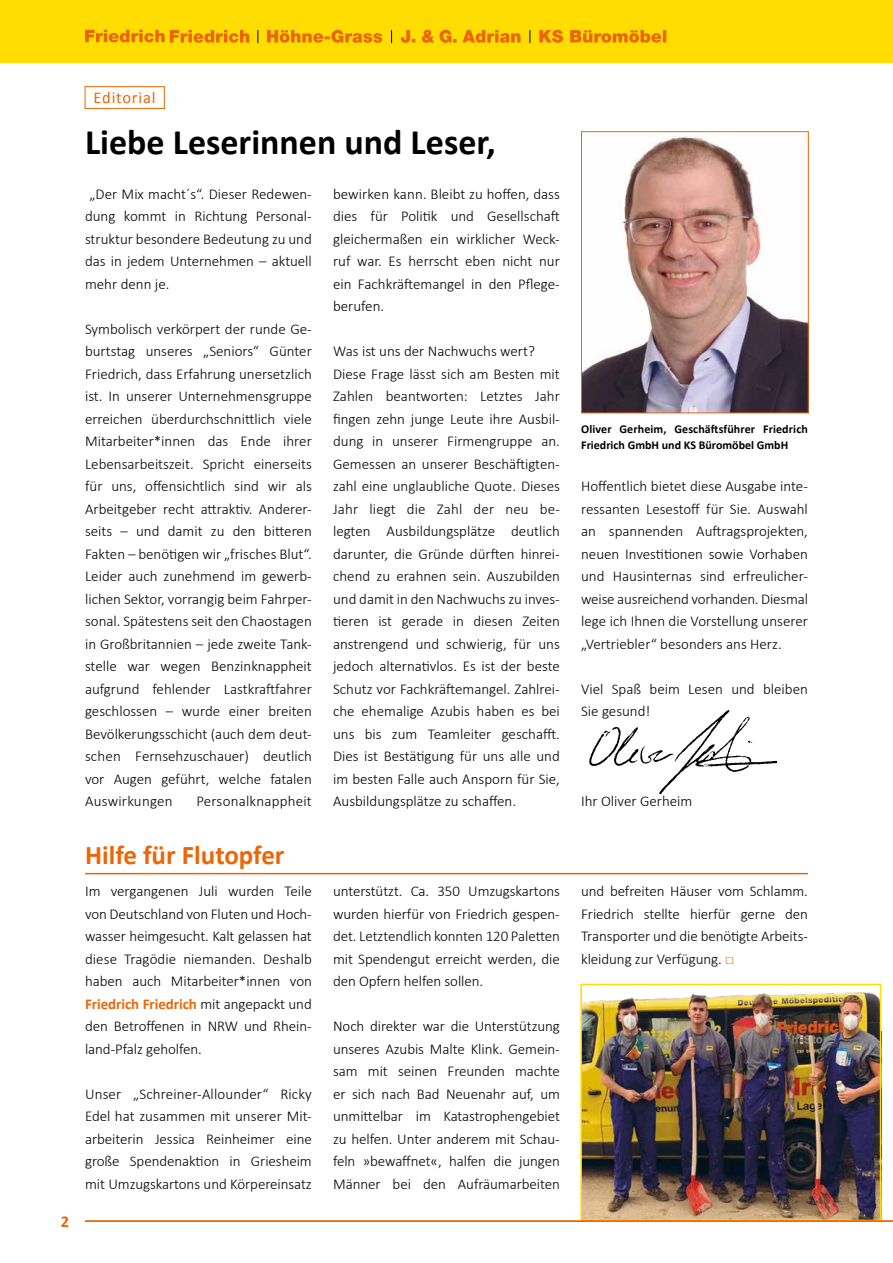
<style>
.page{position:relative;width:893px;height:1263px;background:#fff}
.page>*{position:absolute;margin:0;border:0;box-sizing:border-box;transform-origin:0 0}
.t1{font:700 36px "Calibri";color:#000}
.t2{font:700 27px "Calibri";color:#ec6608}
.t3{font:16.5px "Calibri";letter-spacing:.05em;color:#ec6608}
.t4{font:700 16.5px "Calibri";color:#ec6608}
.t5{font:300 15px/22.5px "Calibri";color:#000;text-align:justify}
.t6{font:700 12px/16.5px "Calibri";letter-spacing:.005em;color:#000}
.s1{font-weight:700;color:#ec6608}
.s2{color:#ec6608}
</style>
<div class="page">
<hr style="left:892px;top:42px;width:1px;height:1221px;background:#fd0">
<img style="left:583px;top:992px;width:295px;height:226px">
<div style="left:580px;top:984px;width:301px;height:237px;border:2px solid #fd0"></div>
<div style="left:85px;top:86px;width:80px;height:23px;border:1px solid #ec6608"></div>
<hr style="left:85px;top:873px;width:723px;height:1px;background:#ec6608">
<hr style="left:85px;top:1220px;width:808px;height:2px;background:#ec6608">
<img style="left:583px;top:136px;width:224px;height:275px">
<div style="left:581px;top:131px;width:228px;height:282px;border:1px solid #ec6608"></div>
<img style="left:589px;top:710px;width:188px;height:85px">
<div style="left:854px;top:275px;width:39px;height:133px;background:#fff"></div>
<div style="left:0;top:0;width:893px;height:64px;background:#fd0"></div>
<svg style="left:401px;top:30px;width:120px;height:13px"></svg>
<svg style="left:85px;top:30px;width:164px;height:13px"></svg>
<svg style="left:267px;top:30px;width:115px;height:13px"></svg>
<svg style="left:391px;top:30px;width:1px;height:13px"></svg>
<svg style="left:530px;top:30px;width:1px;height:13px"></svg>
<svg style="left:258px;top:30px;width:1px;height:13px"></svg>
<svg style="left:539px;top:30px;width:127px;height:13px"></svg>
<hr style="left:0;top:63px;width:893px;height:2px;background:#fff">
<p class="t4" style="left:61px;top:1209px;width:10px">2</p>
<p class="t3" style="left:94px;top:86px;width:64px">Editorial</p>
<h1 class="t1" style="left:85px;top:116px;width:412px">Liebe Leserinnen und Leser,</h1>
<p class="t5" style="left:85px;top:182px;width:228px">„Der Mix macht´s“. Dieser Redewen&shy;dung kommt in Richtung Personal&shy;struktur besondere Bedeutung zu und das in jedem Unternehmen – aktuell mehr denn je.</p>
<p class="t5" style="left:85px;top:317px;width:228px">Symbolisch verkörpert der runde Ge&shy;burtstag unseres „Seniors“ Günter Friedrich, dass Erfahrung unersetzlich ist. In unserer Unternehmensgruppe erreichen überdurchschnittlich viele Mitarbeiter*innen das Ende ihrer Lebensarbeitszeit. Spricht einerseits für uns, offensichtlich sind wir als Arbeitgeber recht attraktiv. Anderer&shy;seits – und damit zu den bitteren Fakten – benötigen wir „frisches Blut“.<br>Leider auch zunehmend im gewerb&shy;lichen Sektor, vorrangig beim Fahrper&shy;sonal. Spätestens seit den Chaostagen in Großbritannien – jede zweite Tank&shy;stelle war wegen Benzinknappheit aufgrund fehlender Lastkraftfahrer geschlossen – wurde einer breiten Bevölkerungsschicht (auch dem deut&shy;schen Fernsehzuschauer) deutlich vor Augen geführt, welche fatalen Auswirkungen</p>
<p class="t5" style="left:333px;top:182px;width:228px">bewirken kann. Bleibt zu hoffen, dass dies für Politik und Gesellschaft gleichermaßen ein wirklicher Weck&shy;ruf war. Es herrscht eben nicht nur ein Fachkräftemangel in den Pflege&shy;berufen.</p>
<p class="t5" style="left:333px;top:340px;width:228px;text-align:left">Was ist uns der Nachwuchs wert?<br>Diese Frage lässt sich am Besten mit Zahlen beantworten: Letztes Jahr fingen zehn junge Leute ihre Ausbil&shy;dung in unserer Firmengruppe an.<br>Gemessen an unserer Beschäftigten&shy;zahl eine unglaubliche Quote. Dieses Jahr liegt die Zahl der neu be&shy;legten Ausbildungsplätze deutlich darunter, die Gründe dürften hinrei&shy;chend zu erahnen sein. Auszubilden und damit in den Nachwuchs zu inves&shy;tieren ist gerade in diesen Zeiten anstrengend und schwierig, für uns jedoch alternativlos. Es ist der beste Schutz vor Fachkräftemangel. Zahlrei&shy;che ehemalige Azubis haben es bei uns bis zum Teamleiter geschafft.<br>Dies ist Bestätigung für uns alle und im besten Falle auch Ansporn für Sie, Ausbildungsplätze zu schaffen.</p>
<p class="t5" style="left:196px;top:790px;width:117px">Personalknappheit</p>
<h2 class="t2" style="left:85px;top:836px;width:201px">Hilfe für Flutopfer</h2>
<p class="t5" style="left:85px;top:880px;width:228px">Im vergangenen Juli wurden Teile von Deutschland von Fluten und Hoch&shy;wasser heimgesucht. Kalt gelassen hat diese Tragödie niemanden. Deshalb haben auch Mitarbeiter*innen von <span class="s1">Friedrich Friedrich</span> mit angepackt und den Betroffenen in NRW und Rhein&shy;land-Pfalz geholfen.</p>
<p class="t5" style="left:85px;top:1082px;width:228px">Unser „Schreiner-Allounder“ Ricky Edel hat zusammen mit unserer Mit&shy;arbeiterin Jessica Reinheimer eine große Spendenaktion in Griesheim mit Umzugskartons und Körpereinsatz</p>
<p class="t5" style="left:333px;top:880px;width:228px">unterstützt. Ca. 350 Umzugskartons wurden hierfür von Friedrich gespen&shy;det. Letztendlich konnten 120 Paletten mit Spendengut erreicht werden, die den Opfern helfen sollen.</p>
<p class="t5" style="left:333px;top:1015px;width:228px">Noch direkter war die Unterstützung unseres Azubis Malte Klink. Gemein&shy;sam mit seinen Freunden machte er sich nach Bad Neuenahr auf, um unmittelbar im Katastrophengebiet zu helfen. Unter anderem mit Schau&shy;feln »bewaffnet«, halfen die jungen Männer bei den Aufräumarbeiten</p>
<p class="t6" style="left:581px;top:420px;width:228px">Oliver Gerheim, Geschäftsführer Friedrich<br>Friedrich GmbH und KS Büromöbel GmbH</p>
<p class="t5" style="left:581px;top:475px;width:228px">Hoffentlich bietet diese Ausgabe inte&shy;ressanten Lesestoff für Sie. Auswahl an spannenden Auftragsprojekten, neuen Investitionen sowie Vorhaben und Hausinternas sind erfreulicher&shy;weise ausreichend vorhanden. Diesmal lege ich Ihnen die Vorstellung unserer „Vertriebler“ besonders ans Herz.</p>
<p class="t5" style="left:581px;top:677px;width:228px">Viel Spaß beim Lesen und bleiben<br>Sie gesund!</p>
<p class="t5" style="left:581px;top:790px;width:113px">Ihr Oliver Gerheim</p>
<p class="t5" style="left:581px;top:880px;width:228px">und befreiten Häuser vom Schlamm.<br>Friedrich stellte hierfür gerne den Transporter und die benötigte Arbeits&shy;kleidung zur Verfügung. <span class="s2">□</span></p>
</div>
